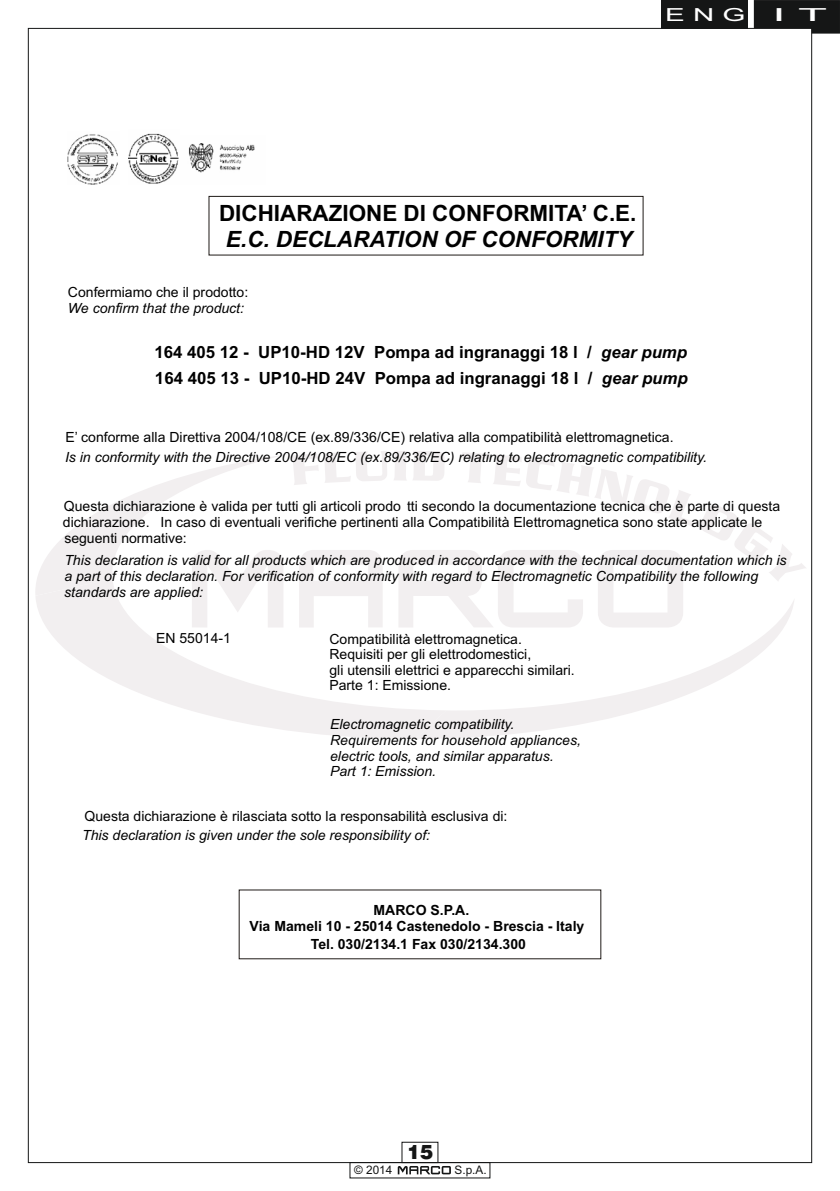
<style>
.page{position:relative;width:840px;height:1191px;background:#fff}
.page>*{position:absolute;margin:0;border:0;box-sizing:border-box;transform-origin:0 0}
.t1{font:700 22.4px "Arial";color:#000}
.t2{font:italic 700 22.4px "Arial";color:#000}
.t3{font:900 20px "Swiss 721 BT";color:#151616}
.t4{font:18px "Arial";color:#fff;scale:1.64 1}
.t5{font:18px "Arial";color:#fff;scale:2.62 1}
.t6{font:700 16.8px/25.6px "Arial";color:#000}
.t7{font:14px/15.6px "Arial";color:#000}
.t8{font:italic 14px/15.6px "Arial";color:#000}
.t9{font:700 14px "Arial";color:#000}
.t10{font:11.8px "Arial";color:#151616}
.s1{font-style:italic}
</style>
<div class="page">
<svg style="left:598px;top:591px;width:84px;height:7px"></svg>
<svg style="left:446px;top:591px;width:67px;height:7px"></svg>
<svg style="left:46px;top:591px;width:400px;height:148px"></svg>
<svg style="left:415px;top:598px;width:379px;height:141px"></svg>
<svg style="left:35px;top:455px;width:255px;height:172px"></svg>
<svg style="left:289px;top:467px;width:394px;height:124px"></svg>
<svg style="left:291px;top:451px;width:515px;height:131px"></svg>
<div style="left:401px;top:1142px;width:37px;height:20px;border:1px solid #151616"></div>
<div style="left:349px;top:1162px;width:141px;height:16px;border:1px solid #151616"></div>
<svg style="left:397px;top:1166px;width:53px;height:8px"></svg>
<img style="left:68px;top:134px;width:50px;height:50px">
<img style="left:128px;top:133px;width:51px;height:51px">
<img style="left:188px;top:143px;width:67px;height:30px">
<div style="left:209px;top:196px;width:434px;height:59px;border:1px solid #1f1a17"></div>
<svg style="left:753px;top:0;width:86px;height:34px"></svg>
<div style="left:661px;top:0;width:86px;height:28px;background:#151616"></div>
<p class="t4" style="left:664px;top:7px;width:50px">E N G</p>
<p class="t5" style="left:772px;top:8px;width:22px">I T</p>
<h1 class="t1" style="left:219px;top:205px;width:419px">DICHIARAZIONE DI CONFORMITA’ C.E.</h1>
<h1 class="t2" style="left:226px;top:231px;width:407px">E.C. DECLARATION OF CONFORMITY</h1>
<p class="t7" style="left:68px;top:286px;width:182px">Confermiamo che il prodotto:</p>
<p class="t8" style="left:68px;top:302px;width:177px">We confirm that the product:</p>
<p class="t6" style="left:154px;top:341px;width:534px">164 405 12 - UP10-HD 12V Pompa ad ingranaggi 18 l / <span class="s1">gear pump<br></span>164 405 13 - UP10-HD 24V Pompa ad ingranaggi 18 l / <span class="s1">gear pump</span></p>
<p class="t7" style="left:65px;top:431px;width:609px">E’ conforme alla Direttiva 2004/108/CE (ex.89/336/CE) relativa alla compatibilità elettromagnetica.</p>
<p class="t8" style="left:65px;top:450px;width:643px">Is in conformity with the Directive 2004/108/EC (ex.89/336/EC) relating to electromagnetic compatibility.</p>
<p class="t7" style="left:63px;top:499px;width:718px">Questa dichiarazione è valida per tutti gli articoli prodo tti secondo la documentazione tecnica che è parte di questa dichiarazione. In caso di eventuali verifiche pertinenti alla Compatibilità Elettromagnetica sono state applicate le seguenti normative:</p>
<p class="t8" style="left:64px;top:553px;width:723px">This declaration is valid for all products which are produced in accordance with the technical documentation which is a part of this declaration. For verification of conformity with regard to Electromagnetic Compatibility the following standards are applied:</p>
<p class="t7" style="left:156px;top:631px;width:76px">EN 55014-1</p>
<p class="t7" style="left:329px;top:632px;width:247px">Compatibilità elettromagnetica.<br>Requisiti per gli elettrodomestici,<br>gli utensili elettrici e apparecchi similari.<br>Parte 1: Emissione.</p>
<p class="t8" style="left:330px;top:718px;width:252px">Electromagnetic compatibility.<br>Requirements for household appliances, electric tools, and similar apparatus.<br>Part 1: Emission.</p>
<p class="t7" style="left:84px;top:809px;width:424px">Questa dichiarazione è rilasciata sotto la responsabilità esclusiva di:</p>
<p class="t8" style="left:82px;top:829px;width:349px">This declaration is given under the sole responsibility of:</p>
<p class="t9" style="left:373px;top:904px;width:97px">MARCO S.P.A.</p>
<p class="t9" style="left:249px;top:921px;width:336px">Via Mameli 10 - 25014 Castenedolo - Brescia - Italy</p>
<p class="t9" style="left:310px;top:938px;width:216px">Tel. 030/2134.1 Fax 030/2134.300</p>
<h2 class="t3" style="left:407px;top:1144px;width:28px">15</h2>
<p class="t10" style="left:354px;top:1165px;width:40px">© 2014</p>
<p class="t10" style="left:454px;top:1165px;width:34px">S.p.A.</p>
</div>
